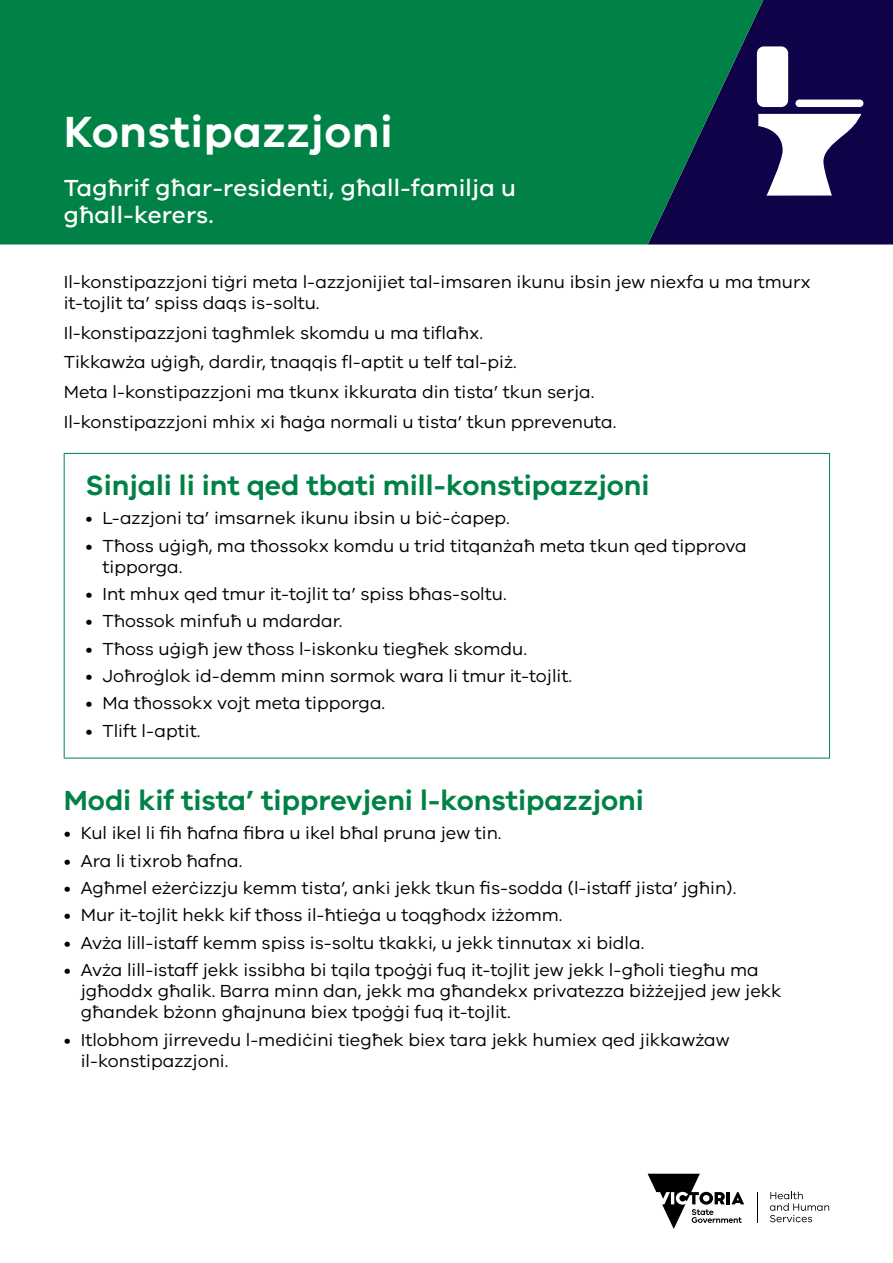
<style>
.page{position:relative;width:893px;height:1263px;background:#fff}
.page>*{position:absolute;margin:0;border:0;box-sizing:border-box;transform-origin:0 0}
.t1{font:600 45px "VIC";letter-spacing:.01em;color:#fff}
.t2{font:600 28.5px "VIC";color:#008145}
.t3{font:500 24px/27px "VIC";letter-spacing:.01em;color:#fff}
.t4{font:18px/21px "VIC";color:#000}
</style>
<div class="page">
<svg style="left:648px;top:1174px;width:96px;height:55px"></svg>
<hr style="left:757px;top:1192px;width:1px;height:31px;background:#000">
<svg style="left:770px;top:1191px;width:59px;height:31px"></svg>
<div style="left:769px;top:0;width:124px;height:244px;background:#100249"></div>
<svg style="left:0;top:0;width:769px;height:244px;background:#017745"></svg>
<div style="left:757px;top:46px;width:31px;height:61px;background:#fff;border-radius:7px"></div>
<svg style="left:758px;top:114px;width:103px;height:82px"></svg>
<div style="left:795px;top:100px;width:68px;height:7px;background:#fff;border-radius:4px"></div>
<hr style="left:64px;top:453px;width:766px;height:1px;background:#008145">
<hr style="left:64px;top:454px;width:1px;height:304px;background:#008145">
<hr style="left:829px;top:454px;width:1px;height:304px;background:#008145">
<hr style="left:64px;top:758px;width:766px;height:1px;background:#008145">
<h1 class="t1" style="left:64px;top:104px;width:331px">Konstipazzjoni</h1>
<h3 class="t3" style="left:64px;top:173px;width:454px">Tagħrif għar-residenti, għall-familja u għall-kerers.</h3>
<p class="t4" style="left:64px;top:271px;width:749px">Il-konstipazzjoni tiġri meta l-azzjonijiet tal-imsaren ikunu ibsin jew niexfa u ma tmurx it-tojlit ta’ spiss daqs is-soltu.</p>
<p class="t4" style="left:64px;top:318px;width:554px;line-height:29.5px">Il-konstipazzjoni tagħmlek skomdu u ma tiflaħx.<br>Tikkawża uġigħ, dardir, tnaqqis fl-aptit u telf tal-piż.<br>Meta l-konstipazzjoni ma tkunx ikkurata din tista’ tkun serja.<br>Il-konstipazzjoni mhix xi ħaġa normali u tista’ tkun pprevenuta.</p>
<h2 class="t2" style="left:85px;top:468px;width:566px">Sinjali li int qed tbati mill-konstipazzjoni</h2>
<p class="t4" style="left:85px;top:507px;width:426px">• L-azzjoni ta’ imsarnek ikunu ibsin u biċ-ċapep.</p>
<p class="t4" style="left:102px;top:534px;width:646px;text-indent:-17px">• Tħoss uġigħ, ma tħossokx komdu u trid titqanżaħ meta tkun qed tipprova tipporga.</p>
<p class="t4" style="left:85px;top:583px;width:423px">• Int mhux qed tmur it-tojlit ta’ spiss bħas-soltu.</p>
<p class="t4" style="left:85px;top:610px;width:259px">• Tħossok minfuħ u mdardar.</p>
<p class="t4" style="left:85px;top:638px;width:443px">• Tħoss uġigħ jew tħoss l-iskonku tiegħek skomdu.</p>
<p class="t4" style="left:85px;top:665px;width:488px">• Joħroġlok id-demm minn sormok wara li tmur it-tojlit.</p>
<p class="t4" style="left:85px;top:692px;width:301px">• Ma tħossokx vojt meta tipporga.</p>
<p class="t4" style="left:85px;top:720px;width:117px">• Tlift l-aptit.</p>
<h2 class="t2" style="left:64px;top:783px;width:582px">Modi kif tista’ tipprevjeni l-konstipazzjoni</h2>
<p class="t4" style="left:64px;top:822px;width:439px">• Kul ikel li fih ħafna fibra u ikel bħal pruna jew tin.</p>
<p class="t4" style="left:64px;top:849px;width:180px">• Ara li tixrob ħafna.</p>
<p class="t4" style="left:64px;top:877px;width:674px">• Agħmel eżerċizzju kemm tista’, anki jekk tkun fis-sodda (l-istaff jista’ jgħin).</p>
<p class="t4" style="left:64px;top:904px;width:500px">• Mur it-tojlit hekk kif tħoss il-ħtieġa u toqgħodx iżżomm.</p>
<p class="t4" style="left:64px;top:931px;width:582px">• Avża lill-istaff kemm spiss is-soltu tkakki, u jekk tinnutax xi bidla.</p>
<p class="t4" style="left:81px;top:959px;width:702px;text-indent:-17px">• Avża lill-istaff jekk issibha bi tqila tpoġġi fuq it-tojlit jew jekk l-għoli tiegħu ma jgħoddx għalik. Barra minn dan, jekk ma għandekx privatezza biżżejjed jew jekk għandek bżonn għajnuna biex tpoġġi fuq it-tojlit.</p>
<p class="t4" style="left:81px;top:1028px;width:650px;text-indent:-17px">• Itlobhom jirrevedu l-mediċini tiegħek biex tara jekk humiex qed jikkawżaw il-konstipazzjoni.</p>
</div>
